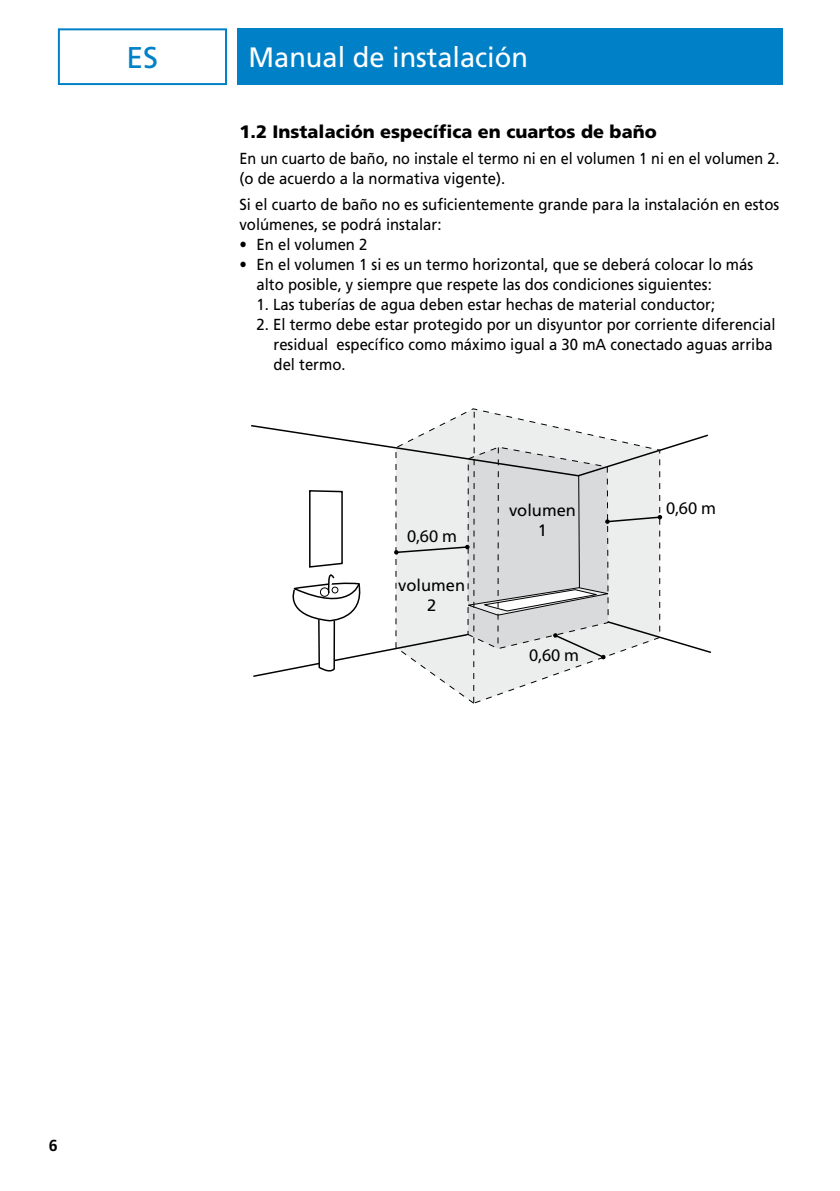
<style>
.page{position:relative;width:840px;height:1191px;background:#fff}
.page>*{position:absolute;margin:0;border:0;box-sizing:border-box;transform-origin:0 0}
.t1{font:30px "Frutiger LT Std";color:#0081c7}
.t2{font:28px "Frutiger LT Std";color:#fff}
.t3{font:900 18px "Frutiger LT Std";color:#000}
.t4{font:17.8px "Myriad";color:#000}
.t5{font:16.4px/19.8px "Frutiger LT Std";color:#000;text-align:center}
.t6{font:16px/20px "Frutiger LT Std";color:#000;scale:.93 1}
.t7{font:16px/20px "Frutiger LT Std";color:#000;scale:.9 1}
.t8{font:700 16px "Frutiger LT Std";color:#000}
</style>
<div class="page">
<div style="left:58px;top:28px;width:169px;height:57px;border:2px solid #0081c7"></div>
<div style="left:237px;top:28px;width:545px;height:57px;background:#0081c7"></div>
<svg style="left:251px;top:409px;width:460px;height:295px"></svg>
<h1 class="t1" style="left:126px;top:40px;width:33px">ES</h1>
<h2 class="t2" style="left:248px;top:41px;width:281px">Manual de instalación</h2>
<p class="t3" style="left:239px;top:121px;width:418px">1.2 Instalación específica en cuartos de baño</p>
<p class="t7" style="left:239px;top:148px;width:601px">En un cuarto de baño, no instale el termo ni en el volumen 1 ni en el volumen 2. (o de acuerdo a la normativa vigente).</p>
<p class="t6" style="left:239px;top:194px;width:581px">Si el cuarto de baño no es suficientemente grande para la instalación en estos volúmenes, se podrá instalar:</p>
<p class="t6" style="left:239px;top:234px;width:139px">• En el volumen 2</p>
<p class="t6" style="left:256px;top:254px;width:535px;text-indent:-17px">• En el volumen 1 si es un termo horizontal, que se deberá colocar lo más alto posible, y siempre que respete las dos condiciones siguientes:</p>
<p class="t6" style="left:256px;top:294px;width:494px">1. Las tuberías de agua deben estar hechas de material conductor;</p>
<p class="t6" style="left:273px;top:314px;width:541px;text-indent:-17px">2. El termo debe estar protegido por un disyuntor por corriente diferencial residual específico como máximo igual a 30 mA conectado aguas arriba del termo.</p>
<p class="t4" style="left:407px;top:527px;width:51px">0,60 m</p>
<p class="t5" style="left:398px;top:576px;width:68px">volumen<br>2</p>
<p class="t5" style="left:508px;top:501px;width:68px">volumen<br>1</p>
<p class="t4" style="left:529px;top:646px;width:51px">0,60 m</p>
<p class="t4" style="left:665px;top:499px;width:51px">0,60 m</p>
<p class="t8" style="left:49px;top:1136px;width:10px">6</p>
</div>
